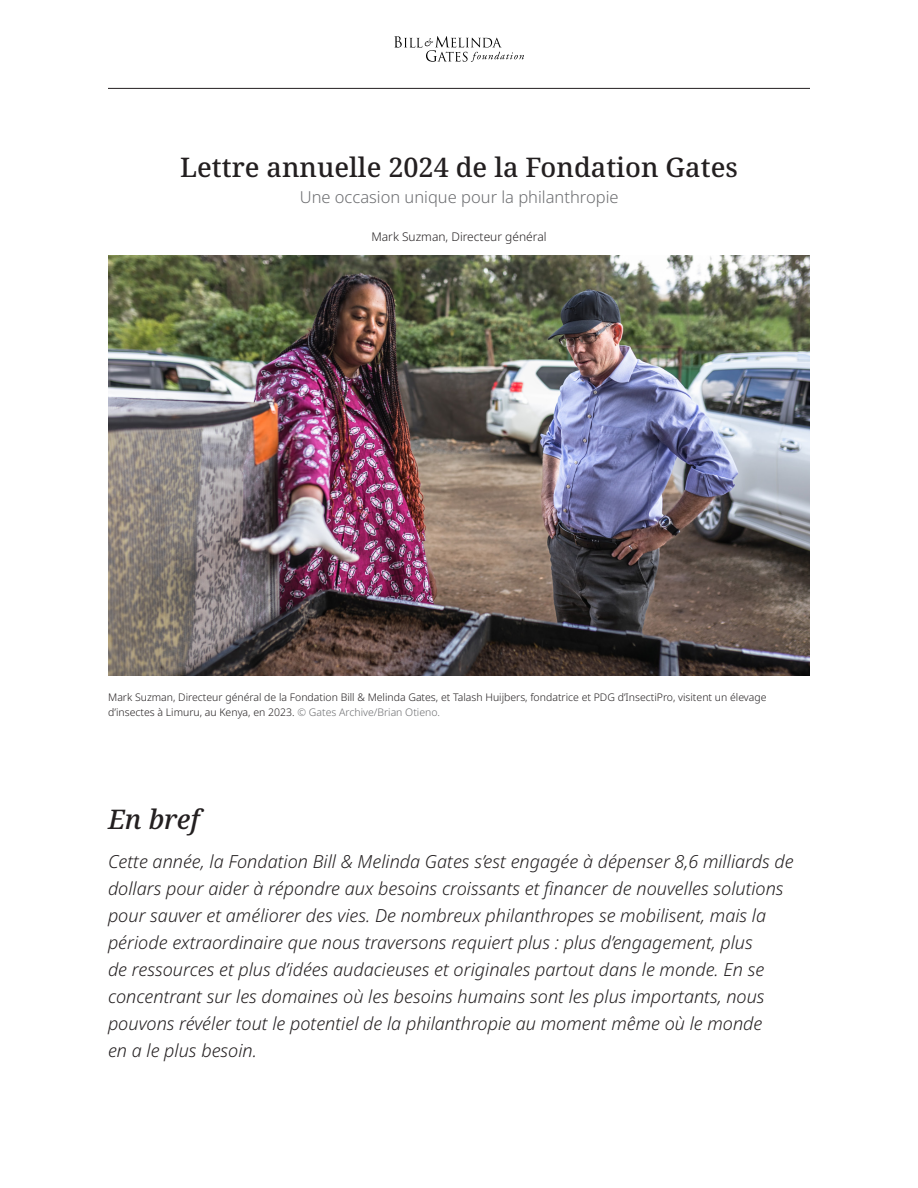
<style>
.page{position:relative;width:918px;height:1188px;background:#fff}
.page>*{position:absolute;margin:0;border:0;box-sizing:border-box;transform-origin:0 0}
.t1{font:500 27px "Noto Serif";color:#231f20}
.Header_Page_01{font:italic 500 27px "Noto Serif";letter-spacing:-.005em;color:#231f20}
.Intro_text_page_01{font:italic 300 18px/27px "Noto Sans";color:#231f20}
.t2{font:300 16.5px "Noto Sans";color:#6c6d70}
.t3{font:300 12px "Noto Sans";color:#231f20}
.t4{font:300 10.5px/15.8px "Noto Sans";color:#231f20}
.s1{color:#6c6d70}
</style>
<div class="page">
<svg style="left:394px;top:36px;width:130px;height:26px"></svg>
<hr style="left:108px;top:88px;width:702px;height:1px;background:#231f20">
<img style="left:108px;top:256px;width:702px;height:420px">
<h1 class="t1" style="left:180px;top:149px;width:559px">Lettre annuelle 2024 de la Fondation Gates</h1>
<p class="t2" style="left:300px;top:185px;width:320px">Une occasion unique pour la philanthropie</p>
<p class="t3" style="left:371px;top:228px;width:177px">Mark Suzman, Directeur général</p>
<p class="t4" style="left:108px;top:689px;width:660px">Mark Suzman, Directeur général de la Fondation Bill &amp; Melinda Gates, et Talash Huijbers, fondatrice et PDG d’InsectiPro, visitent un élevage d’insectes à Limuru, au Kenya, en 2023. <span class="s1">© Gates Archive/Brian Otieno.</span></p>
<p class="Header_Page_01" style="left:108px;top:801px;width:93px">En bref</p>
<p class="Intro_text_page_01" style="left:108px;top:849px;width:687px">Cette année, la Fondation Bill &amp; Melinda Gates s’est engagée à dépenser 8,6 milliards de dollars pour aider à répondre aux besoins croissants et financer de nouvelles solutions pour sauver et améliorer des vies. De nombreux philanthropes se mobilisent, mais la période extraordinaire que nous traversons requiert plus : plus d’engagement, plus<br>de ressources et plus d’idées audacieuses et originales partout dans le monde. En se concentrant sur les domaines où les besoins humains sont les plus importants, nous pouvons révéler tout le potentiel de la philanthropie au moment même où le monde<br>en a le plus besoin.</p>
</div>
